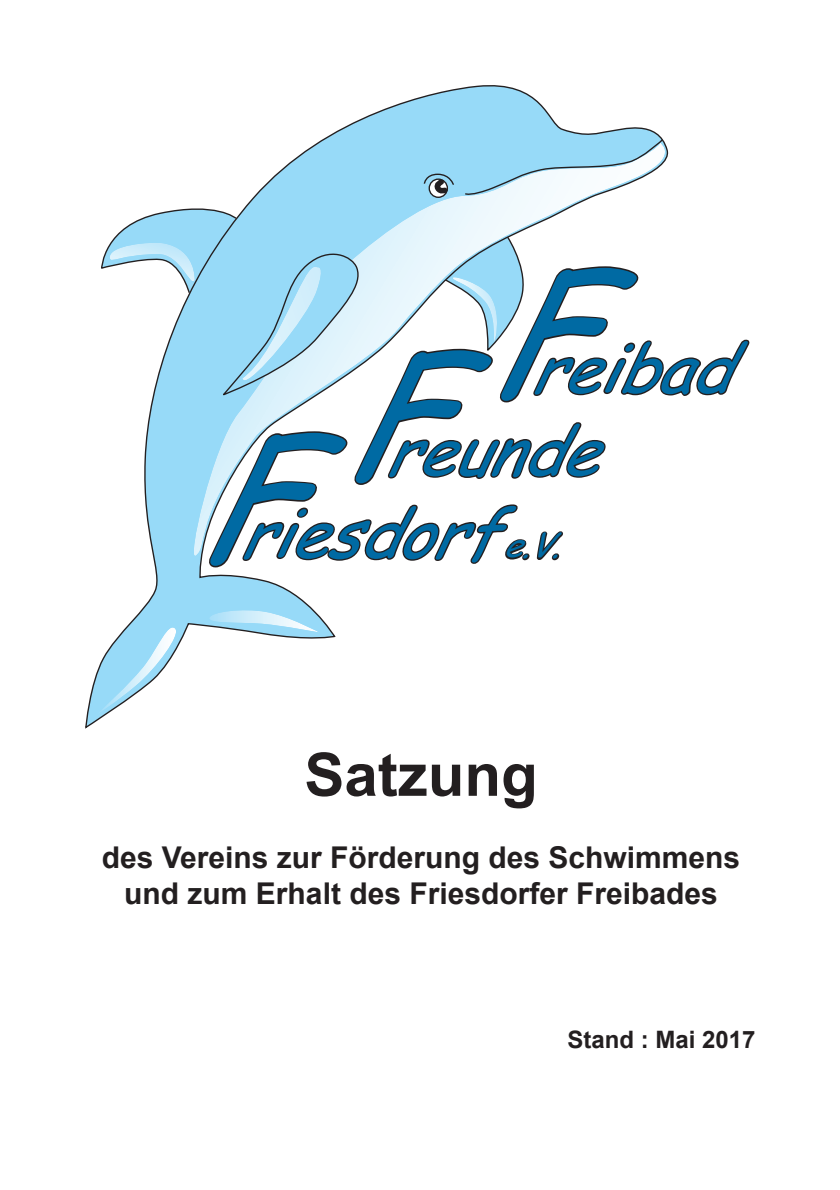
<style>
.page{position:relative;width:840px;height:1190px;background:#fff}
.page>*{position:absolute;margin:0;border:0;box-sizing:border-box;transform-origin:0 0}
.t1{font:italic 162.2px "Comic Sans MS";color:#006aa3}
.t2{font:italic 66px "Comic Sans MS";color:#006aa3}
.t3{font:700 60px "Arial";color:#231f20}
.t4{font:700 30px/36px "Arial";color:#231f20;text-align:center}
.t5{font:700 24px "Arial";color:#231f20}
.s1{font-size:33px}
</style>
<div class="page">
<svg style="left:85px;top:85px;width:578px;height:644px"></svg>
<svg style="left:94px;top:623px;width:88px;height:94px"></svg>
<svg style="left:208px;top:608px;width:111px;height:25px"></svg>
<svg style="left:100px;top:139px;width:650px;height:430px"></svg>
<h1 class="t1" style="left:489px;top:242px;width:166px">F</h1>
<h2 class="t2" style="left:530px;top:331px;width:226px">reibad</h2>
<h1 class="t1" style="left:343px;top:324px;width:166px">F</h1>
<h2 class="t2" style="left:385px;top:414px;width:240px">reunde</h2>
<h1 class="t1" style="left:198px;top:407px;width:166px">F</h1>
<h2 class="t2" style="left:239px;top:496px;width:335px">riesdorf<span class="s1">e.V.</span></h2>
<h3 class="t3" style="left:304px;top:752px;width:235px">Satzung</h3>
<p class="t4" style="left:102px;top:842px;width:640px">des Vereins zur Förderung des Schwimmens und zum Erhalt des Friesdorfer Freibades</p>
<p class="t5" style="left:567px;top:1030px;width:190px">Stand : Mai 2017</p>
</div>
